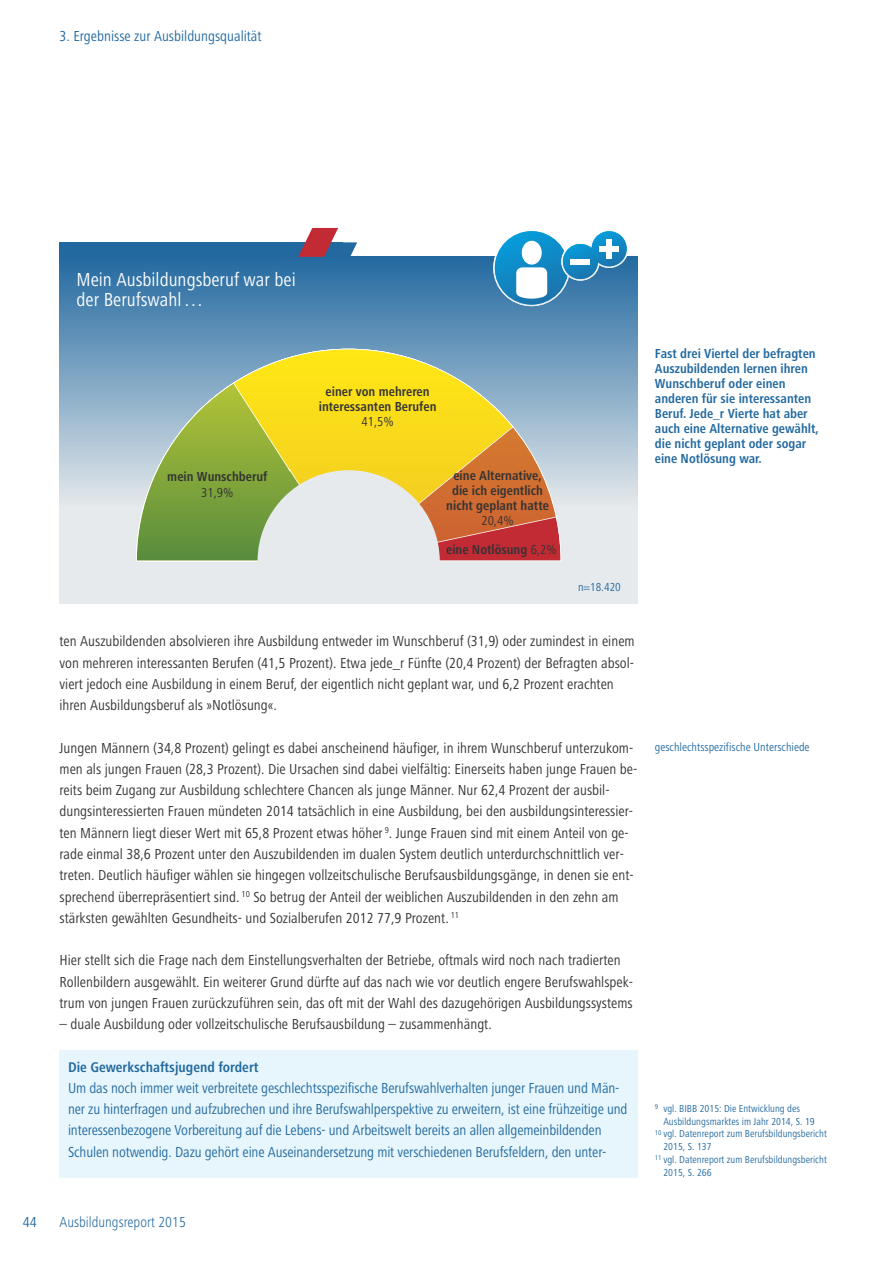
<style>
.page{position:relative;width:893px;height:1263px;background:#fff}
.page>*{position:absolute;margin:0;border:0;box-sizing:border-box;transform-origin:0 0}
.t1{font:condensed 19.5px/19.5px "Frutiger Next LT";color:#fff}
.t2{font:condensed 15px/21.3px "Frutiger Next LT";color:#333334}
.t3{font:condensed 15px/21.3px "Frutiger Next LT";letter-spacing:-.01em;color:#2269a0}
.t4{font:300 condensed 15px "Frutiger Next LT";color:#2269a0}
.t5{font:700 condensed 14.55px "Frutiger Next LT";color:#2269a0}
.t6{font:700 condensed 13.5px/15px "Frutiger Next LT";color:#2269a0}
.t7{font:700 condensed 13.5px/15px "Frutiger Next LT";color:#333334;text-align:center}
.t8{font:condensed 13.5px "Frutiger Next LT";color:#333334}
.t9{font:condensed 12px "Frutiger Next LT";color:#2269a0}
.t10{font:condensed 10.5px "Frutiger Next LT";color:#2269a0}
.s1{font-weight:400}
</style>
<div class="page">
<div style="left:60px;top:1050px;width:578px;height:128px;background:#e6f6fc"></div>
<div style="left:60px;top:480px;width:578px;height:124px;background:#e6eaec"></div>
<div style="left:60px;top:242px;width:283px;height:30px;background:#2269a0"></div>
<div style="left:60px;top:257px;width:578px;height:248px;background:linear-gradient(to bottom,#236aa0,#e2e7ea)"></div>
<svg style="left:298px;top:228px;width:59px;height:43px"></svg>
<div style="left:590px;top:230px;width:38px;height:38px;background:#f9fafa;border-radius:50%"></div>
<svg style="left:495px;top:231px;width:132px;height:74px"></svg>
<svg style="left:563px;top:244px;width:35px;height:35px"></svg>
<div style="left:571px;top:259px;width:19px;height:5px;background:#fff"></div>
<svg style="left:521px;top:349px;width:43px;height:212px;background:#b19699"></svg>
<svg style="left:136px;top:349px;width:385px;height:212px;background:#c09e5c"></svg>
<svg style="left:136px;top:374px;width:304px;height:188px"></svg>
<p class="t3" style="left:59px;top:27px;width:204px">3. Ergebnisse zur Ausbildungsqualität</p>
<h1 class="t1" style="left:77px;top:272px;width:221px">Mein Ausbildungsberuf war bei der Berufswahl…</h1>
<p class="t7" style="left:167px;top:471px;width:102px">mein Wunschberuf</p>
<p class="t8" style="left:201px;top:487px;width:34px">31,9%</p>
<p class="t7" style="left:319px;top:385px;width:119px">einer von mehreren interessanten Berufen</p>
<p class="t8" style="left:361px;top:417px;width:34px">41,5%</p>
<p class="t7" style="left:446px;top:470px;width:104px">eine Alternative, die ich eigentlich nicht geplant hatte</p>
<p class="t7" style="left:446px;top:508px;width:112px;line-height:28.2px"><span class="s1">20,4%<br></span>eine Notlösung <span class="s1">6,2%</span></p>
<p class="t9" style="left:578px;top:583px;width:44px">n=18.420</p>
<p class="t2" style="left:60px;top:632px;width:577px">ten Auszubildenden absolvieren ihre Ausbildung entweder im Wunschberuf (31,9) oder zumindest in einem von mehreren interessanten Berufen (41,5 Prozent). Etwa jede_r Fünfte (20,4 Prozent) der Befragten absol&shy;viert jedoch eine Ausbildung in einem Beruf, der eigentlich nicht geplant war, und 6,2 Prozent erachten ihren Ausbildungsberuf als »Notlösung«.</p>
<p class="t2" style="left:60px;top:739px;width:579px">Jungen Männern (34,8 Prozent) gelingt es dabei anscheinend häufiger, in ihrem Wunschberuf unterzukom&shy;men als jungen Frauen (28,3 Prozent). Die Ursachen sind dabei vielfältig: Einerseits haben junge Frauen be&shy;reits beim Zugang zur Ausbildung schlechtere Chancen als junge Männer. Nur 62,4 Prozent der ausbil&shy;dungsinteressierten Frauen mündeten 2014 tatsächlich in eine Ausbildung, bei den ausbildungsinteressier&shy;ten Männern liegt dieser Wert mit 65,8 Prozent etwas höher <sup>9</sup>. Junge Frauen sind mit einem Anteil von ge&shy;rade einmal 38,6 Prozent unter den Auszubildenden im dualen System deutlich unterdurchschnittlich ver&shy;treten. Deutlich häufiger wählen sie hingegen vollzeitschulische Berufsausbildungsgänge, in denen sie ent&shy;sprechend überrepräsentiert sind. <sup>10</sup> So betrug der Anteil der weiblichen Auszubildenden in den zehn am stärksten gewählten Gesundheits- und Sozialberufen 2012 77,9 Prozent. <sup>11</sup></p>
<p class="t2" style="left:60px;top:951px;width:575px">Hier stellt sich die Frage nach dem Einstellungsverhalten der Betriebe, oftmals wird noch nach tradierten<br>Rollenbildern ausgewählt. Ein weiterer Grund dürfte auf das nach wie vor deutlich engere Berufswahlspek&shy;trum von jungen Frauen zurückzuführen sein, das oft mit der Wahl des dazugehörigen Ausbildungssystems</p>
<p class="t2" style="left:60px;top:1015px;width:434px">– duale Ausbildung oder vollzeitschulische Berufsausbildung – zusammenhängt.</p>
<p class="t5" style="left:68px;top:1062px;width:192px">Die Gewerkschaftsjugend fordert</p>
<p class="t3" style="left:68px;top:1079px;width:561px">Um das noch immer weit verbreitete geschlechtsspezifische Berufswahlverhalten junger Frauen und Män&shy;ner zu hinterfragen und aufzubrechen und ihre Berufswahlperspektive zu erweitern, ist eine frühzeitige und interessenbezogene Vorbereitung auf die Lebens- und Arbeitswelt bereits an allen allgemeinbildenden Schulen notwendig. Dazu gehört eine Auseinandersetzung mit verschiedenen Berufsfeldern, den unter-</p>
<p class="t3" style="left:23px;top:1213px;width:15px">44</p>
<p class="t4" style="left:60px;top:1217px;width:128px">Ausbildungsreport 2015</p>
<p class="t6" style="left:655px;top:348px;width:165px">Fast drei Viertel der befragten<br>Auszubildenden lernen ihren<br>Wunschberuf oder einen anderen für sie interessanten<br>Beruf. Jede_r Vierte hat aber auch eine Alternative gewählt, die nicht geplant oder sogar eine Notlösung war.</p>
<p class="t9" style="left:655px;top:743px;width:156px">geschlechtsspezifische Unterschiede</p>
<p class="t10" style="left:655px;top:1105px;width:147px"><sup>9</sup> vgl. BIBB 2015: Die Entwicklung des</p>
<p class="t10" style="left:663px;top:1117px;width:153px">Ausbildungsmarktes im Jahr 2014, S. 19</p>
<p class="t10" style="left:655px;top:1130px;width:174px"><sup>10</sup> vgl. Datenreport zum Berufsbildungsbericht</p>
<p class="t10" style="left:663px;top:1143px;width:50px">2015, S. 137</p>
<p class="t10" style="left:655px;top:1156px;width:174px"><sup>11</sup> vgl. Datenreport zum Berufsbildungsbericht</p>
<p class="t10" style="left:663px;top:1168px;width:50px">2015, S. 266</p>
</div>
